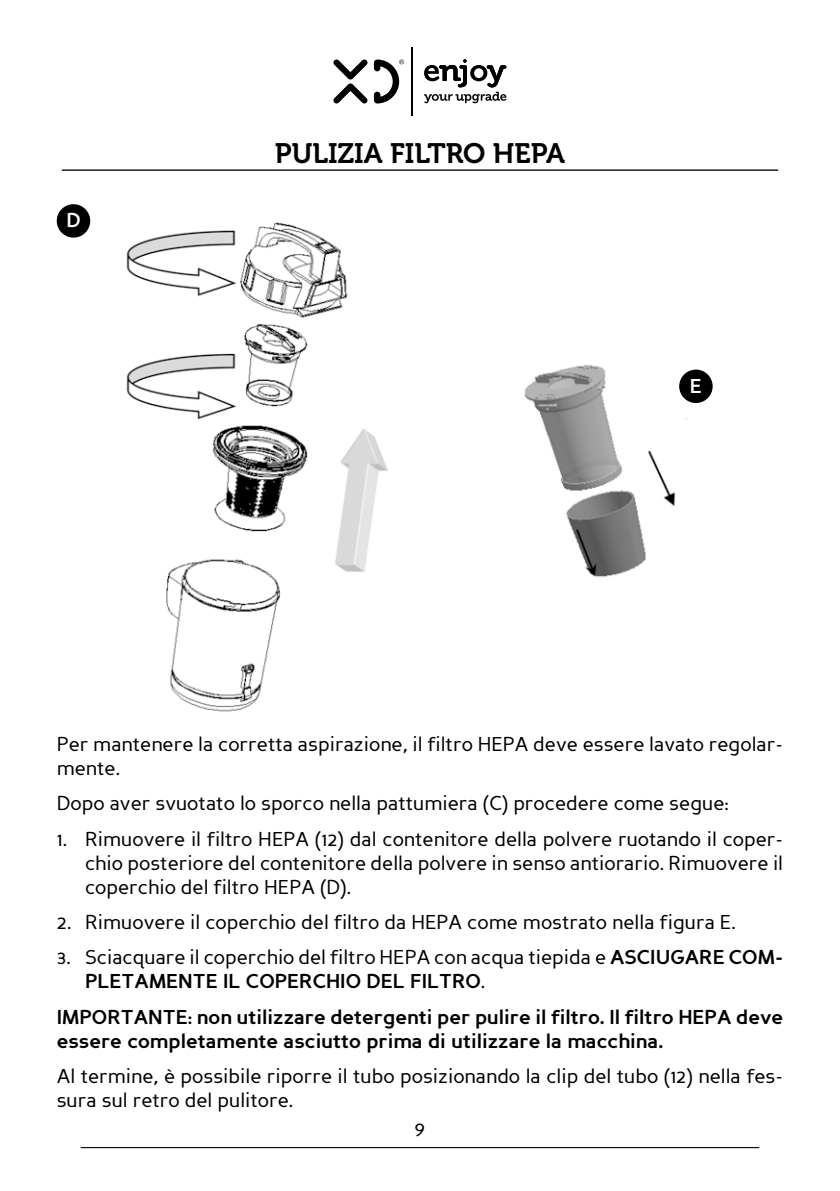
<style>
.page{position:relative;width:840px;height:1191px;background:#fff}
.page>*{position:absolute;margin:0;border:0;box-sizing:border-box;transform-origin:0 0}
.t1{font:28px "Museo 700";color:#000}
.t2{font:20px/24px "Perspective Sans";color:#000}
.t3{font:700 20px/24px "Perspective Sans";color:#000}
.t4{font:700 20px "Perspective Sans";color:#fff}
.s1{font-weight:700}
</style>
<div class="page">
<img style="left:126px;top:222px;width:262px;height:490px">
<img style="left:524px;top:365px;width:183px;height:212px">
<hr style="left:62px;top:169px;width:715px;height:2px;background:#000">
<div style="left:57px;top:204px;width:33px;height:34px;background:#000;border-radius:50%"></div>
<div style="left:678px;top:369px;width:34px;height:34px;background:#000;border-radius:50%"></div>
<hr style="left:81px;top:1147px;width:677px;height:1px;background:#000">
<hr style="left:411px;top:48px;width:1px;height:68px;background:#000">
<svg style="left:374px;top:60px;width:30px;height:43px"></svg>
<svg style="left:333px;top:60px;width:34px;height:43px"></svg>
<svg style="left:424px;top:59px;width:82px;height:44px"></svg>
<p class="t4" style="left:66px;top:208px;width:16px">D</p>
<h1 class="t1" style="left:275px;top:137px;width:291px">PULIZIA FILTRO HEPA</h1>
<p class="t4" style="left:689px;top:374px;width:13px">E</p>
<p class="t2" style="left:57px;top:732px;width:727px">Per mantenere la corretta aspirazione, il filtro HEPA deve essere lavato regolar&shy;mente.</p>
<p class="t2" style="left:57px;top:791px;width:673px">Dopo aver svuotato lo sporco nella pattumiera (C) procedere come segue:</p>
<p class="t2" style="left:85px;top:827px;width:699px;text-align:justify;text-indent:-28px">1. Rimuovere il filtro HEPA (12) dal contenitore della polvere ruotando il coper&shy;chio posteriore del contenitore della polvere in senso antiorario. Rimuovere il coperchio del filtro HEPA (D).</p>
<p class="t2" style="left:57px;top:910px;width:680px">2. Rimuovere il coperchio del filtro da HEPA come mostrato nella figura E.</p>
<p class="t2" style="left:85px;top:945px;width:699px;text-indent:-28px">3. Sciacquare il coperchio del filtro HEPA con acqua tiepida e <span class="s1">ASCIUGARE COM-<br>PLETAMENTE IL COPERCHIO DEL FILTRO</span>.</p>
<p class="t3" style="left:57px;top:1005px;width:727px">IMPORTANTE: non utilizzare detergenti per pulire il filtro. Il filtro HEPA deve essere completamente asciutto prima di utilizzare la macchina.</p>
<p class="t2" style="left:57px;top:1064px;width:727px">Al termine, è possibile riporre il tubo posizionando la clip del tubo (12) nella fes&shy;sura sul retro del pulitore.</p>
<p class="t2" style="left:414px;top:1116px;width:12px">9</p>
</div>
